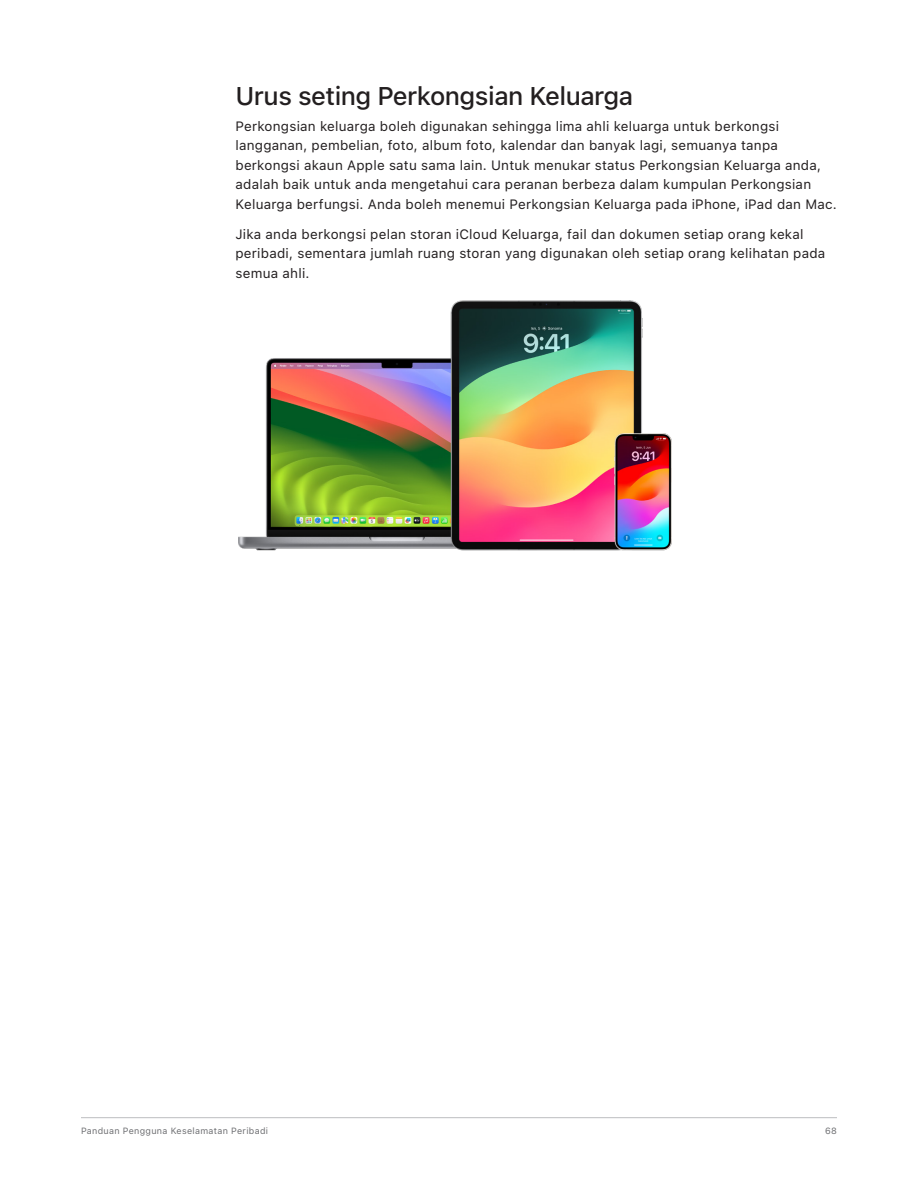
<style>
.page{position:relative;width:918px;height:1188px;background:#fff}
.page>*{position:absolute;margin:0;border:0;box-sizing:border-box;transform-origin:0 0}
.t1{font:500 25.5px "SF Pro Text";letter-spacing:-.02em;color:#231f20}
.Body{font:13.5px/19.5px "SF Pro Text";letter-spacing:.015em;color:#231f20}
.t2{font:9px "SF Pro Text";letter-spacing:.035em;color:#6c6d70}
</style>
<div class="page">
<hr style="left:81px;top:1117px;width:756px;height:1px;background:#bcbdc0">
<img style="left:238px;top:300px;width:434px;height:251px">
<h2 class="t1" style="left:236px;top:82px;width:399px">Urus seting Perkongsian Keluarga</h2>
<p class="Body" style="left:236px;top:116px;width:603px">Perkongsian keluarga boleh digunakan sehingga lima ahli keluarga untuk berkongsi langganan, pembelian, foto, album foto, kalendar dan banyak lagi, semuanya tanpa berkongsi akaun Apple satu sama lain. Untuk menukar status Perkongsian Keluarga anda, adalah baik untuk anda mengetahui cara peranan berbeza dalam kumpulan Perkongsian Keluarga berfungsi. Anda boleh menemui Perkongsian Keluarga pada iPhone, iPad dan Mac.</p>
<p class="Body" style="left:236px;top:224px;width:591px">Jika anda berkongsi pelan storan iCloud Keluarga, fail dan dokumen setiap orang kekal peribadi, sementara jumlah ruang storan yang digunakan oleh setiap orang kelihatan pada semua ahli.</p>
<p class="t2" style="left:81px;top:1125px;width:189px">Panduan Pengguna Keselamatan Peribadi</p>
<p class="t2" style="left:825px;top:1125px;width:13px">68</p>
</div>
